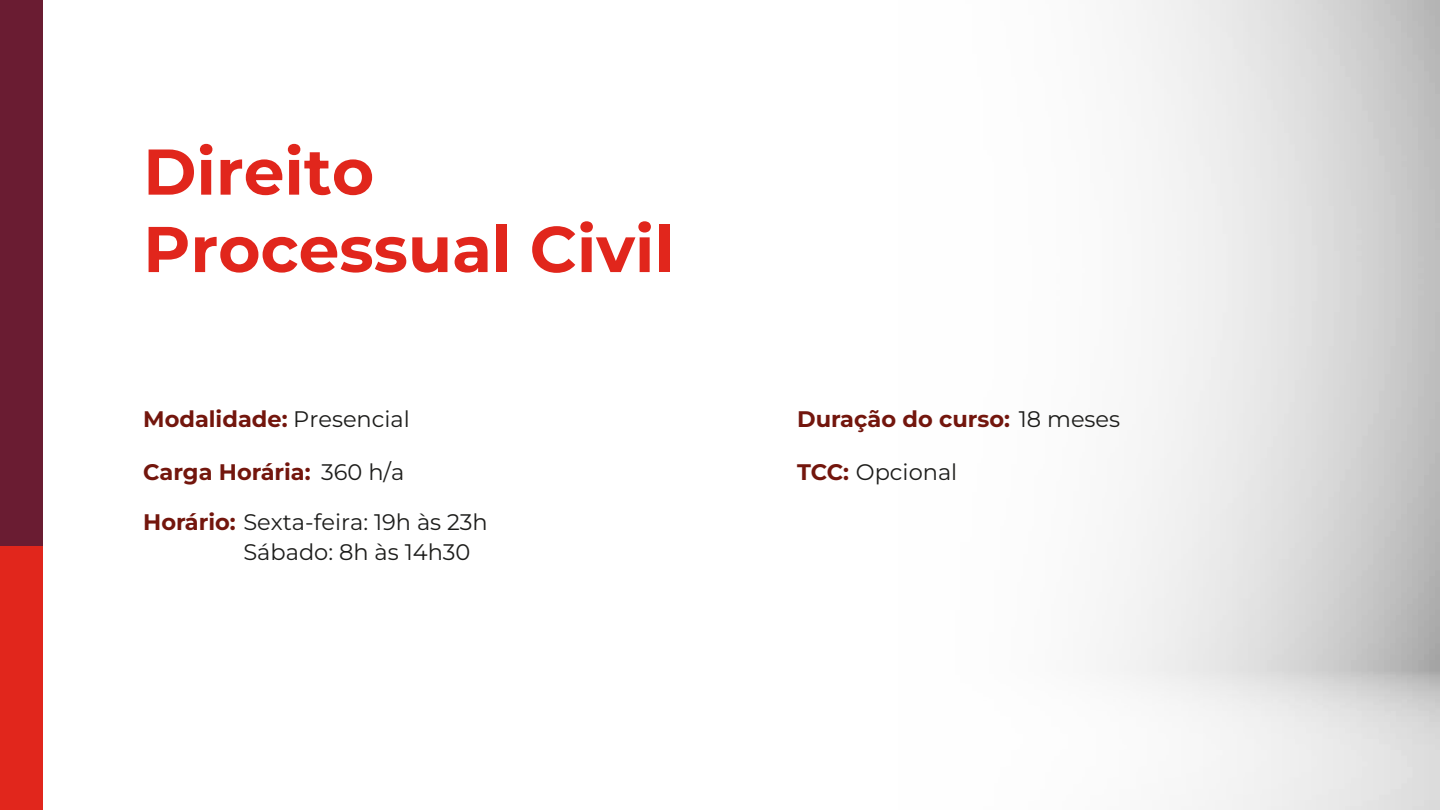
<style>
.page{position:relative;width:1440px;height:810px;background:#fff}
.page>*{position:absolute;margin:0;border:0;box-sizing:border-box;transform-origin:0 0}
.t1{font:700 64.5px/77.4px "Montserrat";color:#e1261c}
.t2{font:700 22.5px "Montserrat";color:#73160d}
.t3{font:22.5px/30px "Montserrat";color:#1d1d1b}
.s1{font-weight:400;color:#1d1d1b}
.s2{font-weight:700;color:#73160d}
</style>
<div class="page">
<div style="left:0;top:0;width:43px;height:810px;background:#6a1c32"></div>
<div style="left:0;top:546px;width:43px;height:264px;background:#e1261c"></div>
<h1 class="t1" style="left:143px;top:131px;width:532px">Direito<br>Processual Civil</h1>
<p class="t2" style="left:143px;top:404px;width:268px">Modalidade: <span class="s1">Presencial</span></p>
<p class="t2" style="left:143px;top:457px;width:263px">Carga Horária: <span class="s1">360 h/a</span></p>
<p class="t3" style="left:243px;top:507px;width:246px;text-indent:-100px"><span class="s2">Horário:</span> Sexta-feira: 19h às 23h<br>Sábado: 8h às 14h30</p>
<p class="t2" style="left:797px;top:404px;width:324px">Duração do curso: <span class="s1">18 meses</span></p>
<p class="t3" style="left:797px;top:457px;width:162px"><span class="s2">TCC:</span> Opcional</p>
</div>
